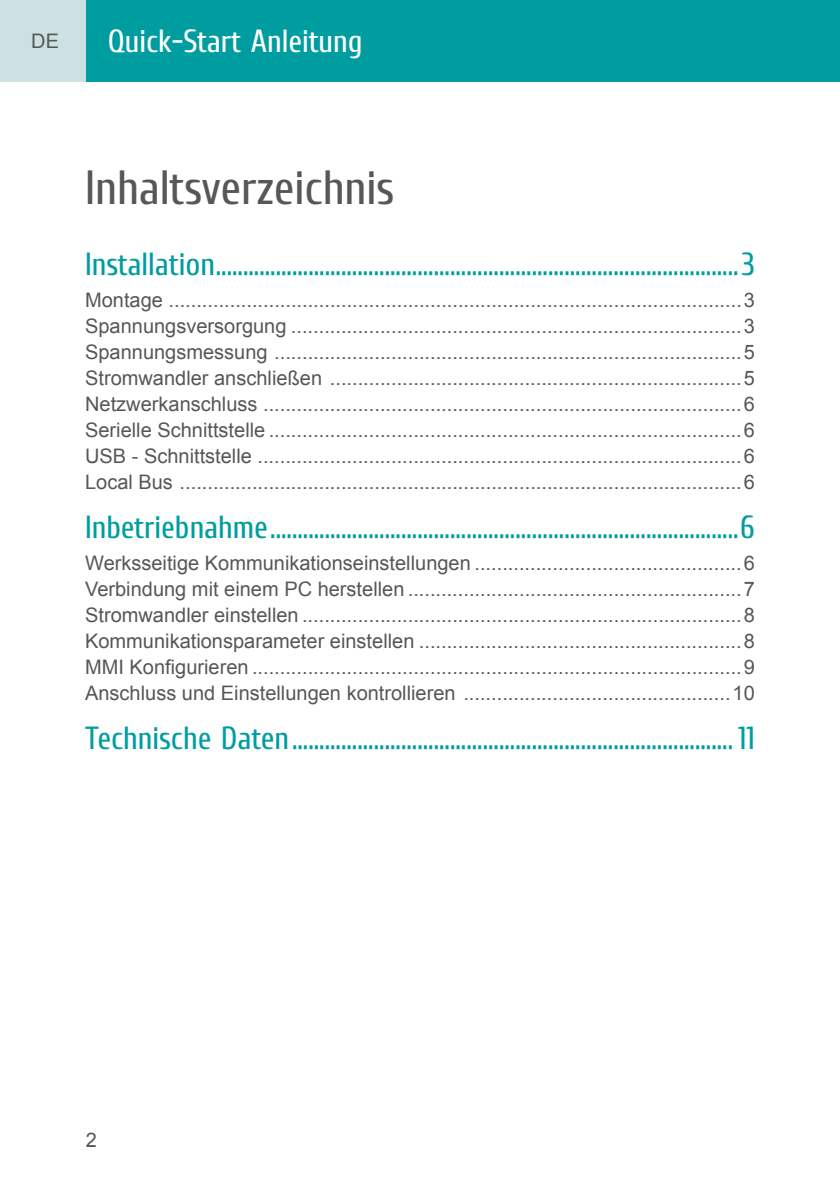
<style>
.page{position:relative;width:840px;height:1191px;background:#fff}
.page>*{position:absolute;margin:0;border:0;box-sizing:border-box;transform-origin:0 0}
.t1{font:48px "Cuprum";color:#575756}
.t2{font:32px "Cuprum";color:#009da0}
.t3{font:32px "Cuprum";color:#fff}
.t4{font:20px/26px "Arial";color:#575756;text-align:justify}
</style>
<div class="page">
<hr style="left:839px;top:0;width:1px;height:81px;background:#009da0">
<div style="left:0;top:0;width:839px;height:81px;background:#009da0"></div>
<div style="left:0;top:0;width:85px;height:81px;background:#cce1e2"></div>
<p class="t4" style="left:31px;top:28px;width:29px">DE</p>
<h2 class="t3" style="left:108px;top:22px;width:256px">Quick-Start Anleitung</h2>
<h1 class="t1" style="left:85px;top:159px;width:310px">Inhaltsverzeichnis</h1>
<h2 class="t2" style="left:85px;top:246px;width:670px">Installation................................................................................................3</h2>
<p class="t4" style="left:85px;top:287px;width:671px">Montage .......................................................................................................3<br>Spannungsversorgung .................................................................................3<br>Spannungsmessung ....................................................................................5<br>Stromwandler anschließen ..........................................................................5<br>Netzwerkanschluss ......................................................................................6<br>Serielle Schnittstelle .....................................................................................6<br>USB - Schnittstelle .......................................................................................6<br>Local Bus .....................................................................................................6</p>
<h2 class="t2" style="left:85px;top:508px;width:670px">Inbetriebnahme......................................................................................6</h2>
<p class="t4" style="left:85px;top:550px;width:670px">Werksseitige Kommunikationseinstellungen ................................................6<br>Verbindung mit einem PC herstellen ............................................................7<br>Stromwandler einstellen ...............................................................................8<br>Kommunikationsparameter einstellen ..........................................................8<br>MMI Konfigurieren ........................................................................................9<br>Anschluss und Einstellungen kontrollieren ................................................10</p>
<h2 class="t2" style="left:85px;top:719px;width:670px">Technische Daten................................................................................. 11</h2>
<p class="t4" style="left:86px;top:1127px;width:13px">2</p>
</div>
